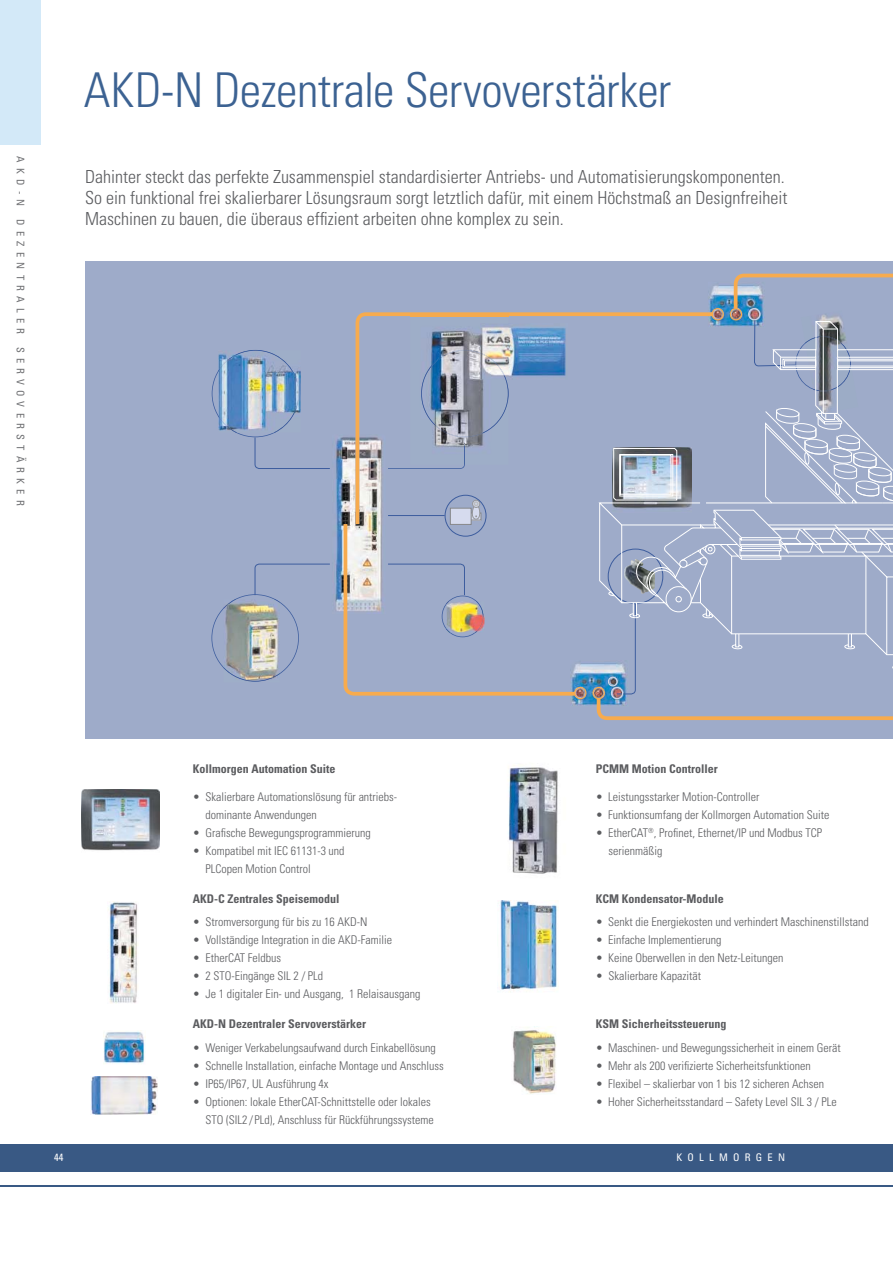
<style>
.page{position:relative;width:893px;height:1263px;background:#fff}
.page>*{position:absolute;margin:0;border:0;box-sizing:border-box;transform-origin:0 0}
.t1{font:300 condensed 48px "Univers LT Std";letter-spacing:-.01em;color:#3c6292}
.t2{font:300 condensed 18px/21px "Univers LT Std";color:#5b5c5f}
.t3{font:300 condensed 12px/18px "Univers LT Std";color:#5b5c5f}
.t4{font:700 condensed 12px "Univers LT Std";color:#5b5c5f}
.t5{font:condensed 10.5px "Univers";letter-spacing:.5em;color:#6f7073}
.t6{font:condensed 10.5px "Univers";letter-spacing:.5em;color:#fff}
</style>
<div class="page">
<div style="left:86px;top:261px;width:806px;height:477px;background:#9eabc9"></div>
<img style="left:708px;top:285px;width:56px;height:35px">
<img style="left:571px;top:663px;width:24px;height:42px">
<img style="left:335px;top:437px;width:20px;height:175px">
<svg style="left:355px;top:312px;width:358px;height:186px"></svg>
<div style="left:592px;top:687px;width:13px;height:12px;border:1px solid #f7ab4e;border-radius:50%"></div>
<div style="left:574px;top:687px;width:12px;height:12px;border:1px solid #f7ab4e;border-radius:50%"></div>
<div style="left:711px;top:308px;width:12px;height:12px;border:1px solid #f7ab4e;border-radius:50%"></div>
<div style="left:729px;top:308px;width:13px;height:12px;border:1px solid #f7ab4e;border-radius:50%"></div>
<div style="left:748px;top:308px;width:12px;height:12px;border:1px solid #ced6e7;border-radius:50%"></div>
<img style="left:212px;top:350px;width:118px;height:119px">
<svg style="left:211px;top:563px;width:119px;height:119px"></svg>
<svg style="left:342px;top:498px;width:237px;height:200px"></svg>
<div style="left:444px;top:495px;width:42px;height:42px;border:1px solid #3d5d9e;border-radius:50%"></div>
<img style="left:819px;top:314px;width:22px;height:6px">
<img style="left:410px;top:314px;width:98px;height:36px">
<svg style="left:388px;top:350px;width:120px;height:119px"></svg>
<img style="left:81px;top:789px;width:79px;height:62px">
<img style="left:104px;top:1030px;width:42px;height:34px">
<img style="left:108px;top:901px;width:30px;height:102px">
<img style="left:91px;top:1076px;width:66px;height:39px">
<img style="left:512px;top:1030px;width:45px;height:64px">
<img style="left:500px;top:901px;width:58px;height:91px">
<img style="left:508px;top:765px;width:50px;height:109px">
<svg style="left:595px;top:320px;width:297px;height:400px"></svg>
<svg style="left:731px;top:273px;width:161px;height:40px"></svg>
<div style="left:0;top:1144px;width:892px;height:27px;background:#395984"></div>
<hr style="left:0;top:1185px;width:892px;height:2px;background:#395984">
<div style="left:0;top:0;width:40px;height:145px;background:#d3e9f8"></div>
<p class="t5" style="left:24px;top:156px;width:351px;rotate:90deg">AKD-N DEZENTRALER SERVOVERSTÄRKER</p>
<h1 class="t1" style="left:84px;top:70px;width:589px">AKD-N Dezentrale Servoverstärker</h1>
<p class="t2" style="left:85px;top:167px;width:704px">Dahinter steckt das perfekte Zusammenspiel standardisierter Antriebs- und Automatisierungskomponenten.<br>So ein funktional frei skalierbarer Lösungsraum sorgt letztlich dafür, mit einem Höchstmaß an Designfreiheit<br>Maschinen zu bauen, die überaus effizient arbeiten ohne komplex zu sein.</p>
<p class="t4" style="left:193px;top:764px;width:144px">Kollmorgen Automation Suite</p>
<p class="t3" style="left:205px;top:788px;width:193px;text-indent:-13px">• Skalierbare Automationslösung für antriebs&shy;dominante Anwendungen</p>
<p class="t3" style="left:193px;top:824px;width:179px">• Grafische Bewegungsprogrammierung</p>
<p class="t3" style="left:205px;top:842px;width:141px;text-indent:-13px">• Kompatibel mit IEC 61131-3 und<br>PLCopen Motion Control</p>
<p class="t4" style="left:193px;top:893px;width:148px">AKD-C Zentrales Speisemodul</p>
<p class="t3" style="left:193px;top:914px;width:176px">• Stromversorgung für bis zu 16 AKD-N</p>
<p class="t3" style="left:193px;top:932px;width:201px">• Vollständige Integration in die AKD-Familie</p>
<p class="t3" style="left:193px;top:950px;width:90px">• EtherCAT Feldbus</p>
<p class="t3" style="left:193px;top:968px;width:132px">• 2 STO-Eingänge SIL 2 / PLd</p>
<p class="t3" style="left:193px;top:986px;width:229px">• Je 1 digitaler Ein- und Ausgang, 1 Relaisausgang</p>
<p class="t4" style="left:193px;top:1019px;width:175px">AKD-N Dezentraler Servoverstärker</p>
<p class="t3" style="left:193px;top:1040px;width:245px">• Weniger Verkabelungsaufwand durch Einkabellösung</p>
<p class="t3" style="left:193px;top:1058px;width:253px">• Schnelle Installation, einfache Montage und Anschluss</p>
<p class="t3" style="left:193px;top:1076px;width:137px">• IP65/IP67, UL Ausführung 4x</p>
<p class="t3" style="left:193px;top:1094px;width:242px;text-align:right">• Optionen: lokale EtherCAT-Schnittstelle oder lokales<br>STO (SIL2 / PLd), Anschluss für Rückführungssysteme</p>
<p class="t4" style="left:595px;top:764px;width:123px">PCMM Motion Controller</p>
<p class="t3" style="left:595px;top:788px;width:165px">• Leistungsstarker Motion-Controller</p>
<p class="t3" style="left:595px;top:806px;width:235px">• Funktionsumfang der Kollmorgen Automation Suite</p>
<p class="t3" style="left:608px;top:824px;width:215px;text-indent:-13px">• EtherCAT<sup>®</sup>, Profinet, Ethernet/IP und Modbus TCP serienmäßig</p>
<p class="t4" style="left:595px;top:893px;width:130px">KCM Kondensator-Module</p>
<p class="t3" style="left:595px;top:914px;width:275px">• Senkt die Energiekosten und verhindert Maschinenstillstand</p>
<p class="t3" style="left:595px;top:932px;width:127px">• Einfache Implementierung</p>
<p class="t3" style="left:595px;top:950px;width:189px">• Keine Oberwellen in den Netz-Leitungen</p>
<p class="t3" style="left:595px;top:968px;width:107px">• Skalierbare Kapazität</p>
<p class="t4" style="left:595px;top:1019px;width:132px">KSM Sicherheitssteuerung</p>
<p class="t3" style="left:595px;top:1040px;width:247px">• Maschinen- und Bewegungssicherheit in einem Gerät</p>
<p class="t3" style="left:595px;top:1058px;width:217px">• Mehr als 200 verifizierte Sicherheitsfunktionen</p>
<p class="t3" style="left:595px;top:1076px;width:230px">• Flexibel – skalierbar von 1 bis 12 sicheren Achsen</p>
<p class="t3" style="left:595px;top:1094px;width:243px">• Hoher Sicherheitsstandard – Safety Level SIL 3 / PLe</p>
<p class="t6" style="left:54px;top:1154px;width:11px">44</p>
<p class="t6" style="left:676px;top:1154px;width:110px">KOLLMORGEN</p>
</div>
